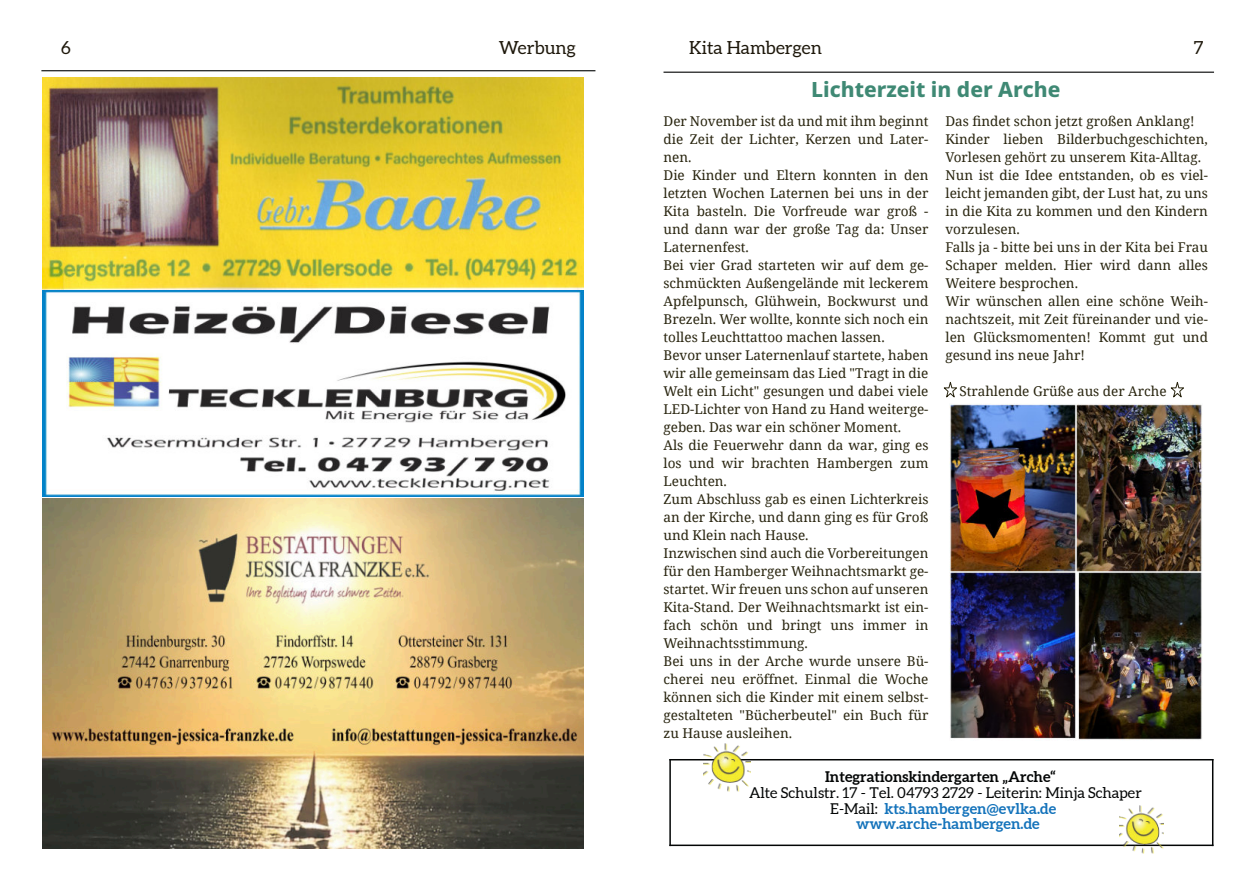
<style>
.page{position:relative;width:1259px;height:893px;background:#fff}
.page>*{position:absolute;margin:0;border:0;box-sizing:border-box;transform-origin:0 0}
.t1{font:800 21px "Noto Sans";color:#3f8974}
.t2{font:18px "Aleo";color:#1d170a}
.t3{font:15px/15.9px "Aleo";color:#030505;text-align:center}
.t4{font:700 15px "Aleo";color:#030505}
.t5{font:13.5px/18px "Noto Serif";color:#28240e}
.s1{font-weight:700;color:#1473bb}
</style>
<div class="page">
<hr style="left:41px;top:70px;width:554px;height:1px;background:#030505">
<hr style="left:663px;top:72px;width:551px;height:1px;background:#030505">
<img style="left:42px;top:78px;width:541px;height:418px">
<img style="left:42px;top:499px;width:542px;height:350px">
<hr style="left:669px;top:759px;width:2px;height:87px;background:#030505">
<hr style="left:1212px;top:759px;width:1px;height:87px;background:#030505">
<hr style="left:669px;top:759px;width:544px;height:1px;background:#030505">
<hr style="left:669px;top:844px;width:544px;height:2px;background:#030505">
<img style="left:1120px;top:805px;width:44px;height:48px">
<img style="left:704px;top:743px;width:46px;height:48px">
<img style="left:950px;top:404px;width:252px;height:336px">
<svg style="left:943px;top:382px;width:14px;height:16px"></svg>
<svg style="left:1170px;top:382px;width:14px;height:16px"></svg>
<h2 class="t2" style="left:61px;top:40px;width:11px">6</h2>
<h2 class="t2" style="left:499px;top:40px;width:79px">Werbung</h2>
<h2 class="t2" style="left:689px;top:40px;width:134px">Kita Hambergen</h2>
<h2 class="t2" style="left:1193px;top:40px;width:11px">7</h2>
<h1 class="t1" style="left:811px;top:74px;width:251px">Lichterzeit in der Arche</h1>
<p class="t5" style="left:663px;top:112px;width:266px">Der November ist da und mit ihm beginnt die Zeit der Lichter, Kerzen und Later&shy;nen.<br>Die Kinder und Eltern konnten in den letzten Wochen Laternen bei uns in der Kita basteln. Die Vorfreude war groß - und dann war der große Tag da: Unser Laternenfest.<br>Bei vier Grad starteten wir auf dem ge&shy;schmückten Außengelände mit leckerem Apfelpunsch, Glühwein, Bockwurst und Brezeln. Wer wollte, konnte sich noch ein tolles Leuchttattoo machen lassen.<br>Bevor unser Laternenlauf startete, haben wir alle gemeinsam das Lied "Tragt in die Welt ein Licht" gesungen und dabei viele LED-Lichter von Hand zu Hand weiterge&shy;geben. Das war ein schöner Moment.<br>Als die Feuerwehr dann da war, ging es los und wir brachten Hambergen zum Leuchten.<br>Zum Abschluss gab es einen Lichterkreis an der Kirche, und dann ging es für Groß und Klein nach Hause.<br>Inzwischen sind auch die Vorbereitungen für den Hamberger Weihnachtsmarkt ge&shy;startet. Wir freuen uns schon auf unseren Kita-Stand. Der Weihnachtsmarkt ist ein&shy;fach schön und bringt uns immer in Weihnachtsstimmung.<br>Bei uns in der Arche wurde unsere Bü&shy;cherei neu eröffnet. Einmal die Woche können sich die Kinder mit einem selbst&shy;gestalteten "Bücherbeutel" ein Buch für zu Hause ausleihen.</p>
<p class="t5" style="left:945px;top:112px;width:264px">Das findet schon jetzt großen Anklang!<br>Kinder lieben Bilderbuchgeschichten, Vorlesen gehört zu unserem Kita-Alltag.<br>Nun ist die Idee entstanden, ob es viel&shy;leicht jemanden gibt, der Lust hat, zu uns in die Kita zu kommen und den Kindern vorzulesen.<br>Falls ja - bitte bei uns in der Kita bei Frau Schaper melden. Hier wird dann alles Weitere besprochen.<br>Wir wünschen allen eine schöne Weih&shy;nachtszeit, mit Zeit füreinander und vie&shy;len Glücksmomenten! Kommt gut und gesund ins neue Jahr!</p>
<p class="t5" style="left:959px;top:382px;width:208px">Strahlende Grüße aus der Arche</p>
<p class="t4" style="left:825px;top:770px;width:232px">Integrationskindergarten „Arche“</p>
<p class="t3" style="left:749px;top:785px;width:394px">Alte Schulstr. 17 - Tel. 04793 2729 - Leiterin: Minja Schaper<br>E-Mail: <span class="s1">kts.hambergen@evlka.de www.arche-hambergen.de</span></p>
</div>
